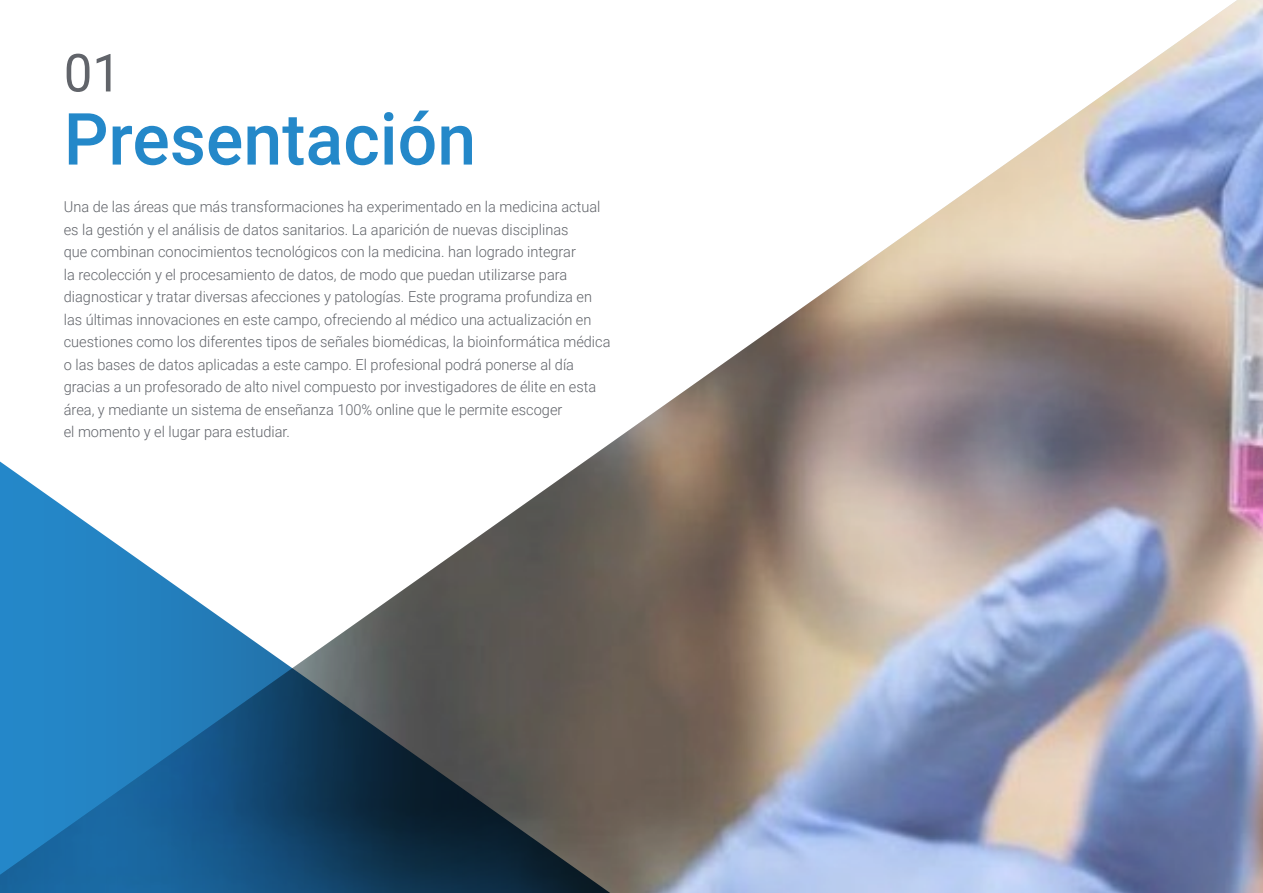
<style>
.page{position:relative;width:1263px;height:893px;background:#fff}
.page>*{position:absolute;margin:0;border:0;box-sizing:border-box;transform-origin:0 0}
.t1{font:500 72px "Roboto";color:#2488c9}
.t2{font:52.5px "Roboto";color:#61646a}
.t3{font:300 15px/22.5px "Roboto";color:#61646a}
</style>
<div class="page">
<img style="left:606px;top:0;width:657px;height:893px">
<svg style="left:0;top:446px;width:640px;height:447px"></svg>
<h2 class="t2" style="left:64px;top:36px;width:59px">01</h2>
<h1 class="t1" style="left:64px;top:89px;width:414px">Presentación</h1>
<p class="t3" style="left:64px;top:195px;width:548px">Una de las áreas que más transformaciones ha experimentado en la medicina actual es la gestión y el análisis de datos sanitarios. La aparición de nuevas disciplinas<br>que combinan conocimientos tecnológicos con la medicina. han logrado integrar<br>la recolección y el procesamiento de datos, de modo que puedan utilizarse para diagnosticar y tratar diversas afecciones y patologías. Este programa profundiza en las últimas innovaciones en este campo, ofreciendo al médico una actualización en cuestiones como los diferentes tipos de señales biomédicas, la bioinformática médica o las bases de datos aplicadas a este campo. El profesional podrá ponerse al día gracias a un profesorado de alto nivel compuesto por investigadores de élite en esta área, y mediante un sistema de enseñanza 100% online que le permite escoger<br>el momento y el lugar para estudiar.</p>
</div>
